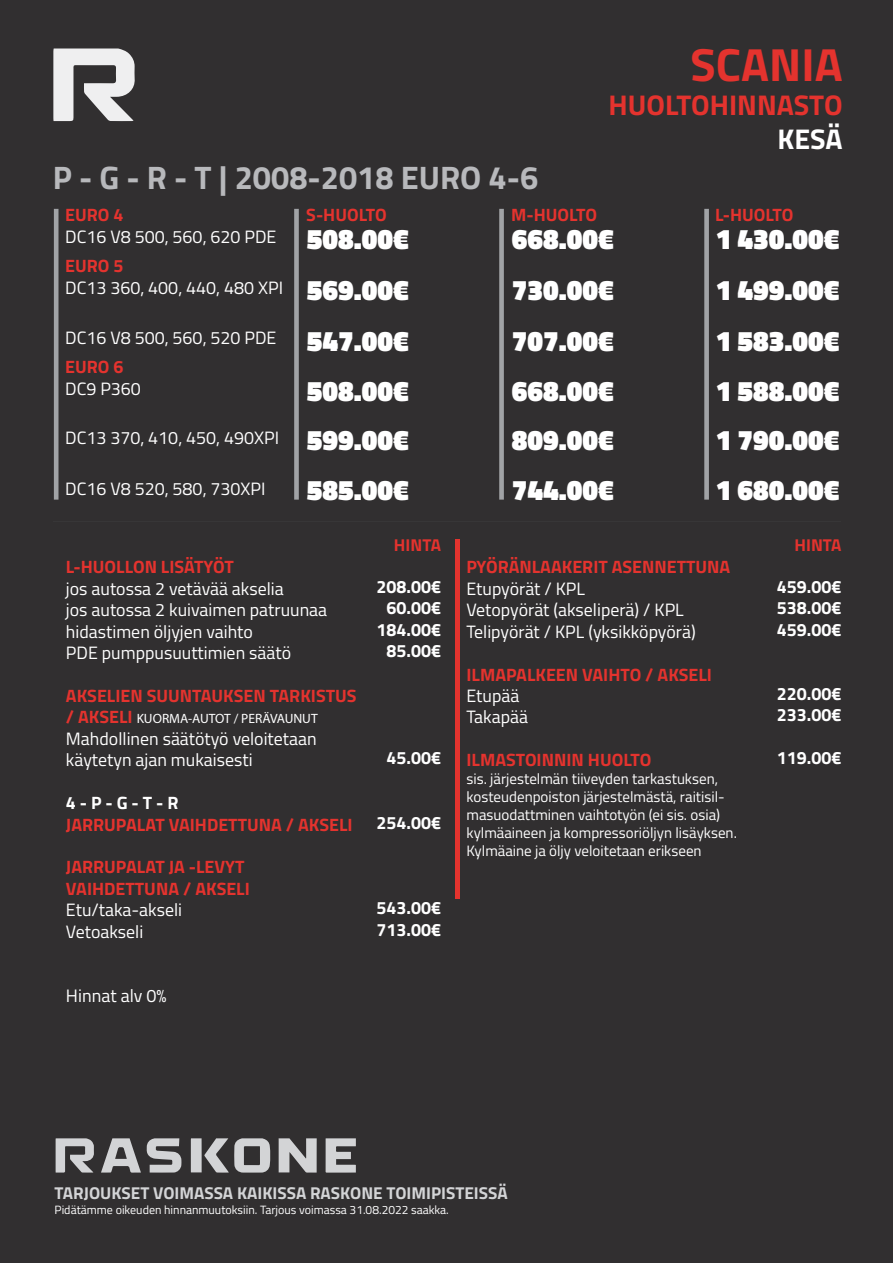
<style>
.page{position:relative;width:893px;height:1263px;background:#312f30}
.page>*{position:absolute;margin:0;border:0;box-sizing:border-box;transform-origin:0 0}
.t1{font:700 46.5px "Titillium Web";color:#e4332e}
.t2{font:700 32.55px "Titillium Web";color:#b8b9bc}
.t3{font:900 28.5px/50.1px "Titillium Web";color:#fff;text-align:justify}
.t4{font:700 28.5px "Titillium Web";color:#e4332e}
.t5{font:700 28.5px "Titillium Web";color:#fff}
.t6{font:18px "Titillium Web";color:#fff}
.t7{font:17.85px/21.5px "Titillium Web";color:#fff}
.t8{font:700 17.85px/21.5px "Titillium Web";color:#e4332e}
.t9{font:700 17.85px/21.5px "Titillium Web";color:#fff}
.t10{font:700 17.1px "Titillium Web";color:#d3d4d6}
.t11{font:700 17.1px "Titillium Web";color:#e4332e}
.t12{font:15px/18px "Titillium Web";color:#fff}
.t13{font:13.5px "Myriad Pro";color:#fff}
.t14{font:12px "Titillium Web";color:#fff}
.s1{font-family:"Titillium Web";font-weight:700;font-size:17.85px;color:#e4332e}
</style>
<div class="page">
<hr style="left:456px;top:540px;width:4px;height:359px;background:#e4332e">
<hr style="left:53px;top:521px;width:788px;height:1px;background:#474848">
<svg style="left:279px;top:1138px;width:38px;height:34px"></svg>
<svg style="left:56px;top:1138px;width:38px;height:34px"></svg>
<svg style="left:326px;top:1138px;width:30px;height:34px"></svg>
<svg style="left:101px;top:1138px;width:80px;height:35px"></svg>
<svg style="left:191px;top:1138px;width:79px;height:34px"></svg>
<svg style="left:53px;top:49px;width:82px;height:72px"></svg>
<svg style="left:54px;top:209px;width:4px;height:291px"></svg>
<svg style="left:294px;top:209px;width:5px;height:291px"></svg>
<svg style="left:499px;top:209px;width:5px;height:291px"></svg>
<svg style="left:704px;top:209px;width:5px;height:291px"></svg>
<h2 class="t2" style="left:53px;top:153px;width:487px">P - G - R - T | 2008-2018 EURO 4-6</h2>
<h1 class="t1" style="left:691px;top:29px;width:154px">SCANIA</h1>
<h3 class="t4" style="left:609px;top:84px;width:236px">HUOLTOHINNASTO</h3>
<h3 class="t5" style="left:777px;top:118px;width:67px">KESÄ</h3>
<p class="t8" style="left:65px;top:203px;width:60px">EURO 4</p>
<p class="t7" style="left:65px;top:225px;width:213px">DC16 V8 500, 560, 620 PDE</p>
<p class="t8" style="left:65px;top:254px;width:60px">EURO 5</p>
<p class="t7" style="left:65px;top:276px;width:219px">DC13 360, 400, 440, 480 XPI</p>
<p class="t7" style="left:65px;top:326px;width:213px">DC16 V8 500, 560, 520 PDE</p>
<p class="t8" style="left:65px;top:356px;width:60px">EURO 6</p>
<p class="t7" style="left:65px;top:377px;width:77px">DC9 P360</p>
<p class="t7" style="left:65px;top:426px;width:215px">DC13 370, 410, 450, 490XPI</p>
<p class="t7" style="left:65px;top:477px;width:202px">DC16 V8 520, 580, 730XPI</p>
<p class="t8" style="left:306px;top:203px;width:82px">S-HUOLTO</p>
<h3 class="t3" style="left:307px;top:214px;width:104px">508.00€ 569.00€ 547.00€ 508.00€ 599.00€ 585.00€</h3>
<p class="t8" style="left:66px;top:555px;width:169px">L-HUOLLON LISÄTYÖT</p>
<p class="t7" style="left:66px;top:577px;width:263px">jos autossa 2 vetävää akselia<br>jos autossa 2 kuivaimen patruunaa hidastimen öljyjen vaihto<br>PDE pumppusuuttimien säätö</p>
<p class="t8" style="left:66px;top:684px;width:292px">AKSELIEN SUUNTAUKSEN TARKISTUS</p>
<p class="t13" style="left:66px;top:710px;width:253px"><span class="s1">/ AKSELI</span> KUORMA-AUTOT / PERÄVAUNUT</p>
<p class="t7" style="left:66px;top:727px;width:252px">Mahdollinen säätötyö veloitetaan käytetyn ajan mukaisesti</p>
<p class="t9" style="left:66px;top:791px;width:114px">4 - P - G - T - R</p>
<p class="t8" style="left:66px;top:813px;width:288px">JARRUPALAT VAIHDETTUNA / AKSELI</p>
<p class="t8" style="left:66px;top:855px;width:185px">JARRUPALAT JA -LEVYT<br>VAIHDETTUNA / AKSELI</p>
<p class="t7" style="left:66px;top:898px;width:118px">Etu/taka-akseli<br>Vetoakseli</p>
<p class="t6" style="left:66px;top:983px;width:102px">Hinnat alv 0%</p>
<p class="t11" style="left:394px;top:532px;width:49px">HINTA</p>
<p class="t9" style="left:376px;top:575px;width:66px;text-align:center">208.00€<br>60.00€<br>184.00€<br>85.00€</p>
<p class="t9" style="left:386px;top:746px;width:56px">45.00€</p>
<p class="t9" style="left:376px;top:811px;width:66px">254.00€</p>
<p class="t9" style="left:376px;top:896px;width:66px">543.00€<br>713.00€</p>
<p class="t8" style="left:511px;top:203px;width:88px">M-HUOLTO</p>
<h3 class="t3" style="left:512px;top:214px;width:104px">668.00€ 730.00€ 707.00€ 668.00€ 809.00€ 744.00€</h3>
<p class="t8" style="left:715px;top:203px;width:80px">L-HUOLTO</p>
<h3 class="t3" style="left:716px;top:214px;width:125px">1 430.00€ 1 499.00€ 1 583.00€ 1 588.00€ 1 790.00€ 1 680.00€</h3>
<p class="t8" style="left:466px;top:555px;width:265px">PYÖRÄNLAAKERIT ASENNETTUNA</p>
<p class="t7" style="left:466px;top:577px;width:231px">Etupyörät / KPL<br>Vetopyörät (akseliperä) / KPL<br>Telipyörät / KPL (yksikköpyörä)</p>
<p class="t8" style="left:466px;top:663px;width:247px">ILMAPALKEEN VAIHTO / AKSELI</p>
<p class="t7" style="left:466px;top:684px;width:63px">Etupää<br>Takapää</p>
<p class="t8" style="left:466px;top:748px;width:186px">ILMASTOINNIN HUOLTO</p>
<p class="t12" style="left:466px;top:769px;width:272px">sis. järjestelmän tiiveyden tarkastuksen, kosteudenpoiston järjestelmästä, raitisil&shy;masuodattminen vaihtotyön (ei sis. osia) kylmäaineen ja kompressoriöljyn lisäyksen.<br>Kylmäaine ja öljy veloitetaan erikseen</p>
<p class="t11" style="left:794px;top:532px;width:49px">HINTA</p>
<p class="t9" style="left:777px;top:575px;width:66px;text-align:justify">459.00€ 538.00€ 459.00€</p>
<p class="t9" style="left:777px;top:682px;width:66px">220.00€<br>233.00€</p>
<p class="t9" style="left:777px;top:746px;width:66px">119.00€</p>
<p class="t10" style="left:55px;top:1180px;width:455px">TARJOUKSET VOIMASSA KAIKISSA RASKONE TOIMIPISTEISSÄ</p>
<p class="t14" style="left:55px;top:1201px;width:396px">Pidätämme oikeuden hinnanmuutoksiin. Tarjous voimassa 31.08.2022 saakka.</p>
</div>
